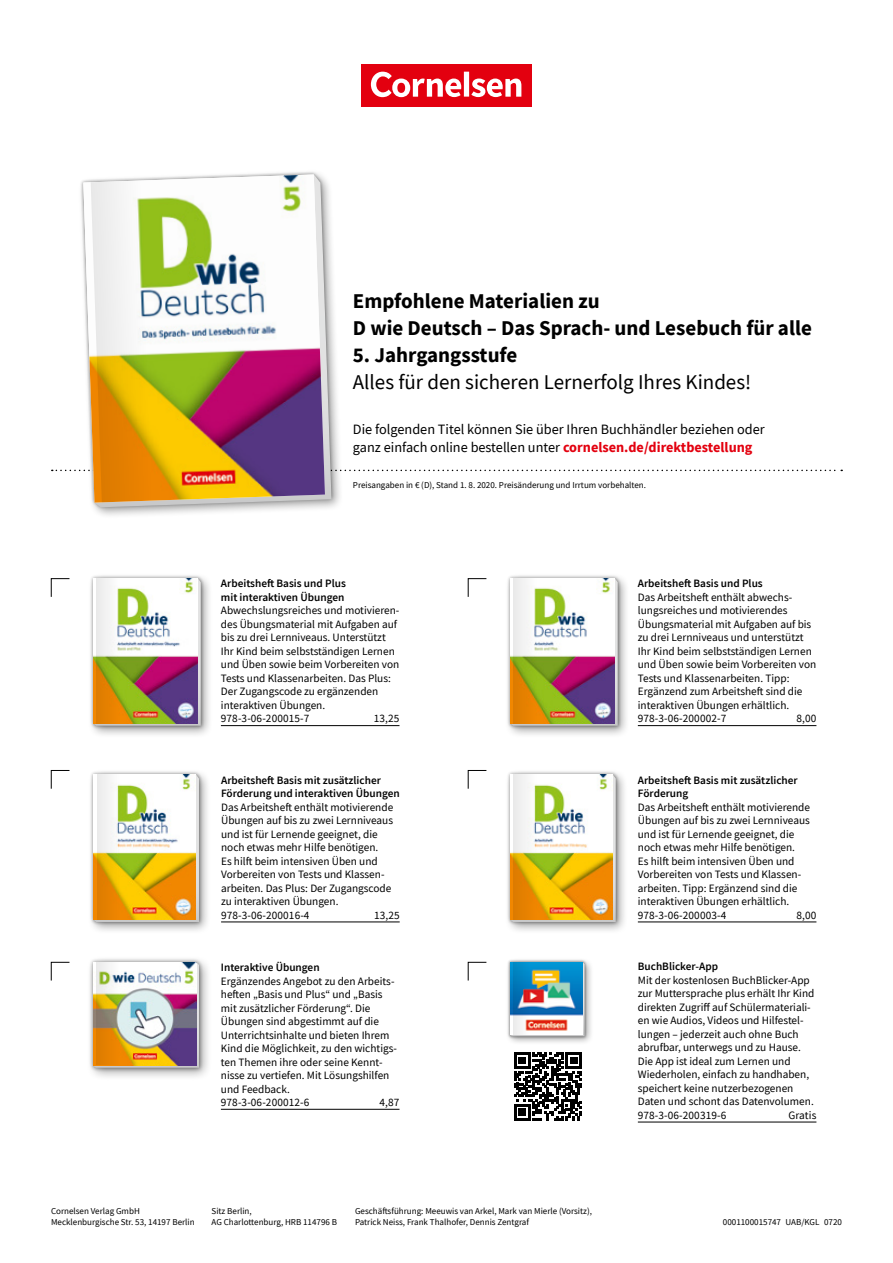
<style>
.page{position:relative;width:893px;height:1263px;background:#fff}
.page>*{position:absolute;margin:0;border:0;box-sizing:border-box;transform-origin:0 0}
.t1{font:700 21px/27px "CV Source Sans";color:#000}
.t2{font:21px "CV Source Sans";color:#000}
.t3{font:14.25px/18px "CV Source Sans";color:#000}
.t4{font:11.25px/13.5px "CV Source Sans";color:#000}
.t5{font:600 11.25px/13.5px "CV Source Sans";color:#000}
.t6{font:9px/10.5px "CV Source Sans";color:#000}
.s1{font-weight:700;color:#e3000f}
</style>
<div class="page">
<svg style="left:468px;top:578px;width:19px;height:19px"></svg>
<svg style="left:51px;top:578px;width:19px;height:19px"></svg>
<hr style="left:638px;top:725px;width:178px;height:1px;background:#000">
<div style="left:504px;top:572px;width:126px;height:166px;background:#000;opacity:.4"></div>
<div style="left:507px;top:575px;width:114px;height:154px;background:#000;opacity:.4"></div>
<svg style="left:510px;top:578px;width:108px;height:148px"></svg>
<img style="left:510px;top:578px;width:105px;height:145px">
<svg style="left:514px;top:578px;width:23px;height:145px"></svg>
<hr style="left:221px;top:725px;width:178px;height:1px;background:#000">
<div style="left:87px;top:572px;width:126px;height:166px;background:#000;opacity:.4"></div>
<div style="left:90px;top:575px;width:114px;height:154px;background:#000;opacity:.4"></div>
<svg style="left:93px;top:578px;width:108px;height:148px"></svg>
<img style="left:93px;top:578px;width:105px;height:145px">
<svg style="left:97px;top:578px;width:23px;height:145px"></svg>
<div style="left:77px;top:168px;width:267px;height:351px;background:#000;opacity:.4"></div>
<svg style="left:80px;top:171px;width:255px;height:340px"></svg>
<img style="left:83px;top:174px;width:242px;height:329px">
<svg style="left:52px;top:180px;width:790px;height:322px"></svg>
<svg style="left:468px;top:770px;width:19px;height:19px"></svg>
<svg style="left:51px;top:770px;width:19px;height:19px"></svg>
<hr style="left:638px;top:922px;width:178px;height:1px;background:#000">
<hr style="left:221px;top:922px;width:179px;height:1px;background:#000">
<div style="left:504px;top:769px;width:124px;height:165px;background:#000;opacity:.4"></div>
<div style="left:507px;top:771px;width:112px;height:154px;background:#000;opacity:.4"></div>
<svg style="left:510px;top:775px;width:106px;height:147px"></svg>
<img style="left:510px;top:774px;width:103px;height:146px">
<svg style="left:514px;top:775px;width:23px;height:145px"></svg>
<div style="left:88px;top:769px;width:123px;height:165px;background:#000;opacity:.4"></div>
<div style="left:90px;top:771px;width:113px;height:154px;background:#000;opacity:.4"></div>
<svg style="left:94px;top:775px;width:105px;height:147px"></svg>
<img style="left:93px;top:774px;width:103px;height:146px">
<svg style="left:97px;top:775px;width:23px;height:145px"></svg>
<hr style="left:638px;top:1122px;width:178px;height:1px;background:#000">
<div style="left:505px;top:957px;width:89px;height:88px;background:#000;opacity:.4"></div>
<div style="left:508px;top:959px;width:79px;height:80px;background:#000;opacity:.4"></div>
<svg style="left:510px;top:962px;width:75px;height:74px"></svg>
<img style="left:510px;top:962px;width:73px;height:72px">
<svg style="left:513px;top:962px;width:16px;height:72px"></svg>
<div style="left:86px;top:955px;width:127px;height:126px;background:#000;opacity:.4"></div>
<div style="left:89px;top:958px;width:114px;height:114px;background:#000;opacity:.4"></div>
<svg style="left:93px;top:962px;width:106px;height:106px"></svg>
<img style="left:93px;top:962px;width:103px;height:103px">
<svg style="left:97px;top:962px;width:22px;height:103px;background:#cda85a"></svg>
<svg style="left:514px;top:1052px;width:68px;height:68px"></svg>
<svg style="left:468px;top:962px;width:19px;height:19px"></svg>
<svg style="left:51px;top:962px;width:19px;height:19px"></svg>
<hr style="left:221px;top:1109px;width:178px;height:1px;background:#000">
<div style="left:361px;top:64px;width:170px;height:42px;background:#e3000f"></div>
<svg style="left:371px;top:72px;width:150px;height:25px"></svg>
<h1 class="t1" style="left:353px;top:288px;width:461px">Empfohlene Materialien zu<br>D wie Deutsch – Das Sprach- und Lesebuch für alle</h1>
<h1 class="t1" style="left:353px;top:342px;width:166px">5. Jahrgangsstufe</h1>
<h1 class="t2" style="left:353px;top:369px;width:400px">Alles für den sicheren Lernerfolg Ihres Kindes!</h1>
<p class="t3" style="left:353px;top:421px;width:413px">Die folgenden Titel können Sie über Ihren Buchhändler beziehen oder ganz einfach online bestellen unter <span class="s1">cornelsen.de/direktbestellung</span></p>
<p class="t6" style="left:353px;top:480px;width:295px">Preisangaben in € (D), Stand 1. 8. 2020. Preisänderung und Irrtum vorbehalten.</p>
<p class="t5" style="left:221px;top:577px;width:126px">Arbeitsheft Basis und Plus mit interaktiven Übungen</p>
<p class="t4" style="left:221px;top:604px;width:180px">Abwechslungsreiches und motivieren&shy;des Übungsmaterial mit Aufgaben auf bis zu drei Lernniveaus. Unterstützt Ihr Kind beim selbstständigen Lernen und Üben sowie beim Vorbereiten von Tests und Klassenarbeiten. Das Plus:<br>Der Zugangscode zu ergänzenden interaktiven Übungen.<br>978-3-06-200015-7</p>
<p class="t4" style="left:374px;top:712px;width:27px">13,25</p>
<p class="t5" style="left:221px;top:773px;width:180px">Arbeitsheft Basis mit zusätzlicher<br>Förderung und interaktiven Übungen</p>
<p class="t4" style="left:221px;top:800px;width:174px">Das Arbeitsheft enthält motivierende<br>Übungen auf bis zu zwei Lernniveaus und ist für Lernende geeignet, die noch etwas mehr Hilfe benötigen.<br>Es hilft beim intensiven Üben und<br>Vorbereiten von Tests und Klassen&shy;arbeiten. Das Plus: Der Zugangscode zu interaktiven Übungen.<br>978-3-06-200016-4</p>
<p class="t4" style="left:374px;top:908px;width:27px">13,25</p>
<p class="t5" style="left:221px;top:960px;width:100px">Interaktive Übungen</p>
<p class="t4" style="left:221px;top:974px;width:178px">Ergänzendes Angebot zu den Arbeits&shy;heften „Basis und Plus“ und „Basis mit zusätzlicher Förderung“. Die<br>Übungen sind abgestimmt auf die<br>Unterrichtsinhalte und bieten Ihrem<br>Kind die Möglichkeit, zu den wichtigs&shy;ten Themen ihre oder seine Kennt&shy;nisse zu vertiefen. Mit Lösungshilfen und Feedback.<br>978-3-06-200012-6</p>
<p class="t4" style="left:380px;top:1095px;width:21px">4,87</p>
<p class="t5" style="left:638px;top:577px;width:126px">Arbeitsheft Basis und Plus</p>
<p class="t4" style="left:638px;top:590px;width:180px">Das Arbeitsheft enthält abwechs&shy;lungsreiches und motivierendes Übungsmaterial mit Aufgaben auf bis zu drei Lernniveaus und unterstützt Ihr Kind beim selbstständigen Lernen und Üben sowie beim Vorbereiten von Tests und Klassenarbeiten. Tipp:<br>Ergänzend zum Arbeitsheft sind die interaktiven Übungen erhältlich.<br>978-3-06-200002-7</p>
<p class="t4" style="left:796px;top:712px;width:21px">8,00</p>
<p class="t5" style="left:638px;top:773px;width:161px">Arbeitsheft Basis mit zusätzlicher<br>Förderung</p>
<p class="t4" style="left:638px;top:800px;width:174px">Das Arbeitsheft enthält motivierende Übungen auf bis zu zwei Lernniveaus und ist für Lernende geeignet, die noch etwas mehr Hilfe benötigen.<br>Es hilft beim intensiven Üben und Vorbereiten von Tests und Klassen&shy;arbeiten. Tipp: Ergänzend sind die interaktiven Übungen erhältlich.<br>978-3-06-200003-4</p>
<p class="t4" style="left:796px;top:908px;width:21px">8,00</p>
<p class="t5" style="left:638px;top:960px;width:82px">BuchBlicker-App</p>
<p class="t4" style="left:638px;top:973px;width:178px">Mit der kostenlosen BuchBlicker-App zur Muttersprache plus erhält Ihr Kind direkten Zugriff auf Schülermateriali&shy;en wie Audios, Videos und Hilfestel&shy;lungen – jederzeit auch ohne Buch abrufbar, unterwegs und zu Hause.<br>Die App ist ideal zum Lernen und Wiederholen, einfach zu handhaben, speichert keine nutzerbezogenen Daten und schont das Datenvolumen.<br>978-3-06-200319-6</p>
<p class="t4" style="left:788px;top:1108px;width:29px">Gratis</p>
<p class="t6" style="left:51px;top:1206px;width:145px">Cornelsen Verlag GmbH<br>Mecklenburgische Str. 53, 14197 Berlin</p>
<p class="t6" style="left:355px;top:1206px;width:238px">Geschäftsführung: Meeuwis van Arkel, Mark van Mierle (Vorsitz),<br>Patrick Neiss, Frank Thalhofer, Dennis Zentgraf</p>
<p class="t6" style="left:723px;top:1216px;width:120px">0001100015747 UAB/KGL 0720</p>
<p class="t6" style="left:212px;top:1206px;width:127px">Sitz Berlin,<br>AG Charlottenburg, HRB 114796 B</p>
</div>
